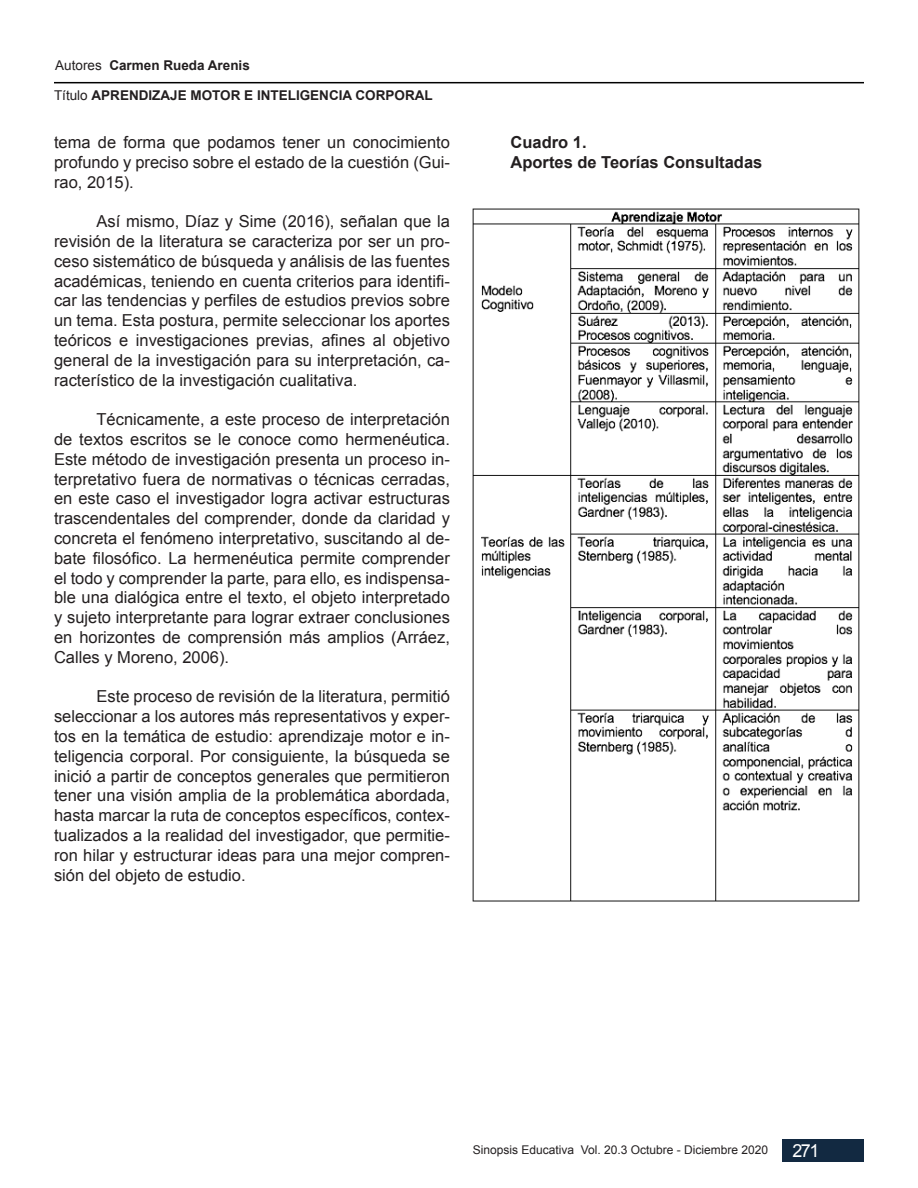
<style>
.page{position:relative;width:918px;height:1188px;background:#fff}
.page>*{position:absolute;margin:0;border:0;box-sizing:border-box;transform-origin:0 0}
.t1{font:18px "Arial";color:#fff}
.t2{font:16.5px/19.8px "Arial";color:#231f20;text-align:justify}
.t3{font:700 16.5px "Arial";color:#231f20}
.t4{font:700 13.5px "Arial";color:#231f20}
.t5{font:12px "Arial";color:#231f20}
.s1{font-weight:400}
</style>
<div class="page">
<div style="left:782px;top:1139px;width:82px;height:23px;background:#122941"></div>
<hr style="left:54px;top:82px;width:810px;height:1px;background:#000">
<img style="left:472px;top:208px;width:388px;height:694px">
<p class="t4" style="left:55px;top:56px;width:196px"><span class="s1">Autores</span> Carmen Rueda Arenis</p>
<p class="t4" style="left:54px;top:87px;width:380px"><span class="s1">Título</span> APRENDIZAJE MOTOR E INTELIGENCIA CORPORAL</p>
<p class="t2" style="left:54px;top:132px;width:397px">tema de forma que podamos tener un conocimiento profundo y preciso sobre el estado de la cuestión (Gui&shy;rao, 2015).</p>
<p class="t2" style="left:54px;top:212px;width:398px;text-indent:43px">Así mismo, Díaz y Sime (2016), señalan que la revisión de la literatura se caracteriza por ser un pro&shy;ceso sistemático de búsqueda y análisis de las fuentes académicas, teniendo en cuenta criterios para identifi&shy;car las tendencias y perfiles de estudios previos sobre un tema. Esta postura, permite seleccionar los aportes teóricos e investigaciones previas, afines al objetivo general de la investigación para su interpretación, ca&shy;racterístico de la investigación cualitativa.</p>
<p class="t2" style="left:54px;top:410px;width:398px;text-indent:43px">Técnicamente, a este proceso de interpretación de textos escritos se le conoce como hermenéutica.<br>Este método de investigación presenta un proceso in&shy;terpretativo fuera de normativas o técnicas cerradas, en este caso el investigador logra activar estructuras trascendentales del comprender, donde da claridad y concreta el fenómeno interpretativo, suscitando al de&shy;bate filosófico. La hermenéutica permite comprender el todo y comprender la parte, para ello, es indispensa&shy;ble una dialógica entre el texto, el objeto interpretado y sujeto interpretante para lograr extraer conclusiones en horizontes de comprensión más amplios (Arráez, Calles y Moreno, 2006).</p>
<p class="t2" style="left:54px;top:687px;width:397px;text-indent:43px">Este proceso de revisión de la literatura, permitió seleccionar a los autores más representativos y exper&shy;tos en la temática de estudio: aprendizaje motor e in&shy;teligencia corporal. Por consiguiente, la búsqueda se inició a partir de conceptos generales que permitieron tener una visión amplia de la problemática abordada, hasta marcar la ruta de conceptos específicos, contex&shy;tualizados a la realidad del investigador, que permitie&shy;ron hilar y estructurar ideas para una mejor compren&shy;sión del objeto de estudio.</p>
<p class="t3" style="left:511px;top:131px;width:78px">Cuadro 1.</p>
<p class="t3" style="left:511px;top:151px;width:253px">Aportes de Teorías Consultadas</p>
<p class="t5" style="left:473px;top:1142px;width:297px">Sinopsis Educativa Vol. 20.3 Octubre - Diciembre 2020</p>
<p class="t1" style="left:792px;top:1139px;width:29px">271</p>
</div>
